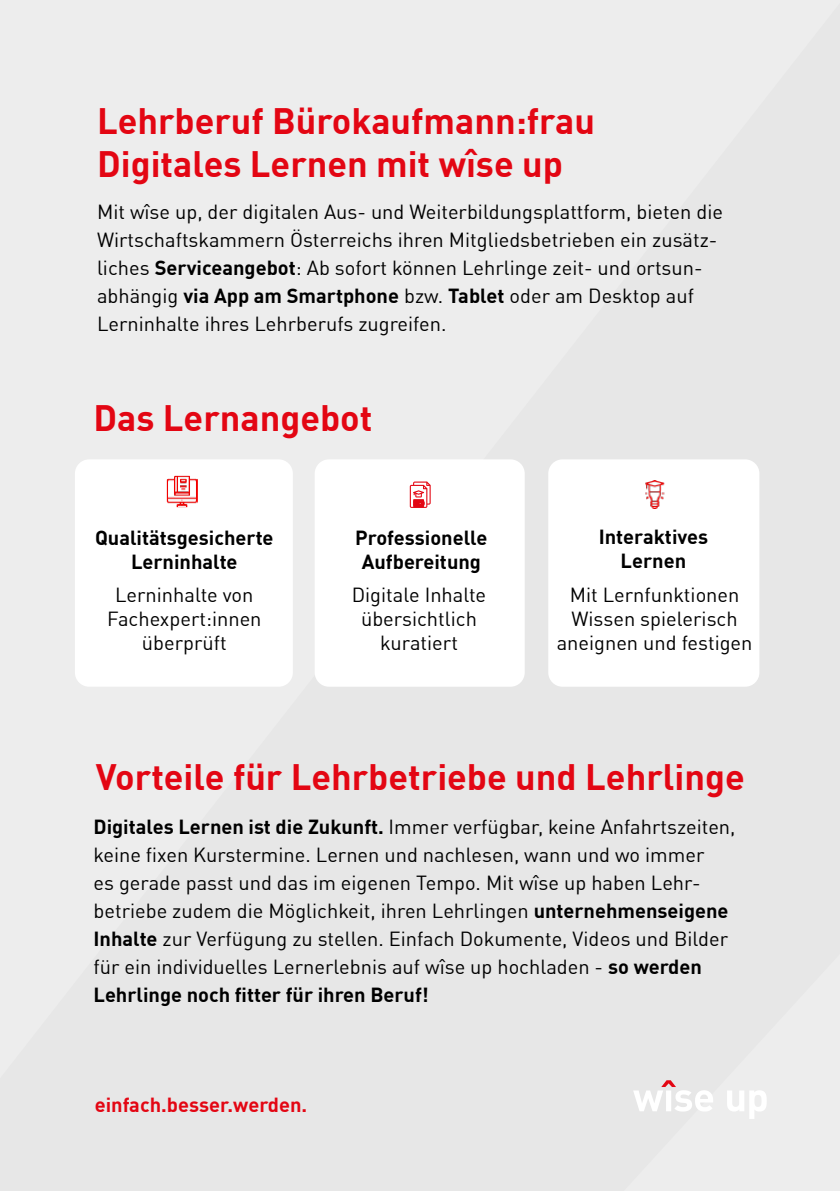
<style>
.page{position:relative;width:840px;height:1191px;background:#fff}
.page>*{position:absolute;margin:0;border:0;box-sizing:border-box;transform-origin:0 0}
.t1{font:700 36px/43.2px "DIN Offc Pro";color:#e30613}
.t2{font:20px/28px "DIN Offc Pro";color:#000;text-align:center}
.t3{font:700 20px/24px "DIN Offc Pro";color:#000;text-align:center}
.t4{font:700 20px "DIN Offc Pro";color:#e30613}
.s1{font-weight:700}
</style>
<div class="page">
<div style="left:0;top:0;width:839px;height:1191px;background:#e7e7e7"></div>
<svg style="left:632px;top:1080px;width:134px;height:39px"></svg>
<div style="left:548px;top:459px;width:211px;height:227px;background:#fff;border-radius:14px"></div>
<div style="left:75px;top:459px;width:218px;height:227px;background:#fff;border-radius:14px"></div>
<img style="left:166px;top:476px;width:32px;height:31px">
<img style="left:645px;top:481px;width:20px;height:27px">
<div style="left:314px;top:459px;width:210px;height:227px;background:#fff;border-radius:14px"></div>
<svg style="left:409px;top:481px;width:21px;height:27px"></svg>
<h1 class="t1" style="left:97px;top:97px;width:499px">Lehrberuf Bürokaufmann:frau<br>Digitales Lernen mit wîse up</h1>
<p class="t2" style="left:97px;top:197px;width:627px;text-align:left">Mit wîse up, der digitalen Aus- und Weiterbildungsplattform, bieten die Wirtschaftskammern Österreichs ihren Mitgliedsbetrieben ein zusätz&shy;liches <span class="s1">Serviceangebot</span>: Ab sofort können Lehrlinge zeit- und ortsun&shy;abhängig <span class="s1">via App am Smartphone</span> bzw. <span class="s1">Tablet</span> oder am Desktop auf Lerninhalte ihres Lehrberufs zugreifen.</p>
<h1 class="t1" style="left:93px;top:394px;width:280px">Das Lernangebot</h1>
<p class="t3" style="left:95px;top:525px;width:180px">Qualitätsgesicherte<br>Lerninhalte</p>
<p class="t3" style="left:598px;top:523px;width:111px">Interaktives<br>Lernen</p>
<p class="t3" style="left:355px;top:525px;width:134px">Professionelle<br>Aufbereitung</p>
<p class="t2" style="left:351px;top:582px;width:136px;line-height:24px">Digitale Inhalte übersichtlich kuratiert</p>
<p class="t2" style="left:107px;top:582px;width:156px;line-height:24px">Lerninhalte von<br>Fachexpert:innen überprüft</p>
<p class="t2" style="left:556px;top:582px;width:197px;line-height:24px">Mit Lernfunktionen<br>Wissen spielerisch aneignen und festigen</p>
<h1 class="t1" style="left:96px;top:753px;width:650px">Vorteile für Lehrbetriebe und Lehrlinge</h1>
<p class="t2" style="left:93px;top:811px;width:643px;text-align:left"><span class="s1">Digitales Lernen ist die Zukunft.</span> Immer verfügbar, keine Anfahrtszeiten, keine fixen Kurstermine. Lernen und nachlesen, wann und wo immer<br>es gerade passt und das im eigenen Tempo. Mit wîse up haben Lehr&shy;betriebe zudem die Möglichkeit, ihren Lehrlingen <span class="s1">unternehmenseigene Inhalte</span> zur Verfügung zu stellen. Einfach Dokumente, Videos und Bilder für ein individuelles Lernerlebnis auf wîse up hochladen - <span class="s1">so werden Lehrlinge noch fitter für ihren Beruf!</span></p>
<p class="t4" style="left:95px;top:1088px;width:214px">einfach.besser.werden.</p>
</div>
